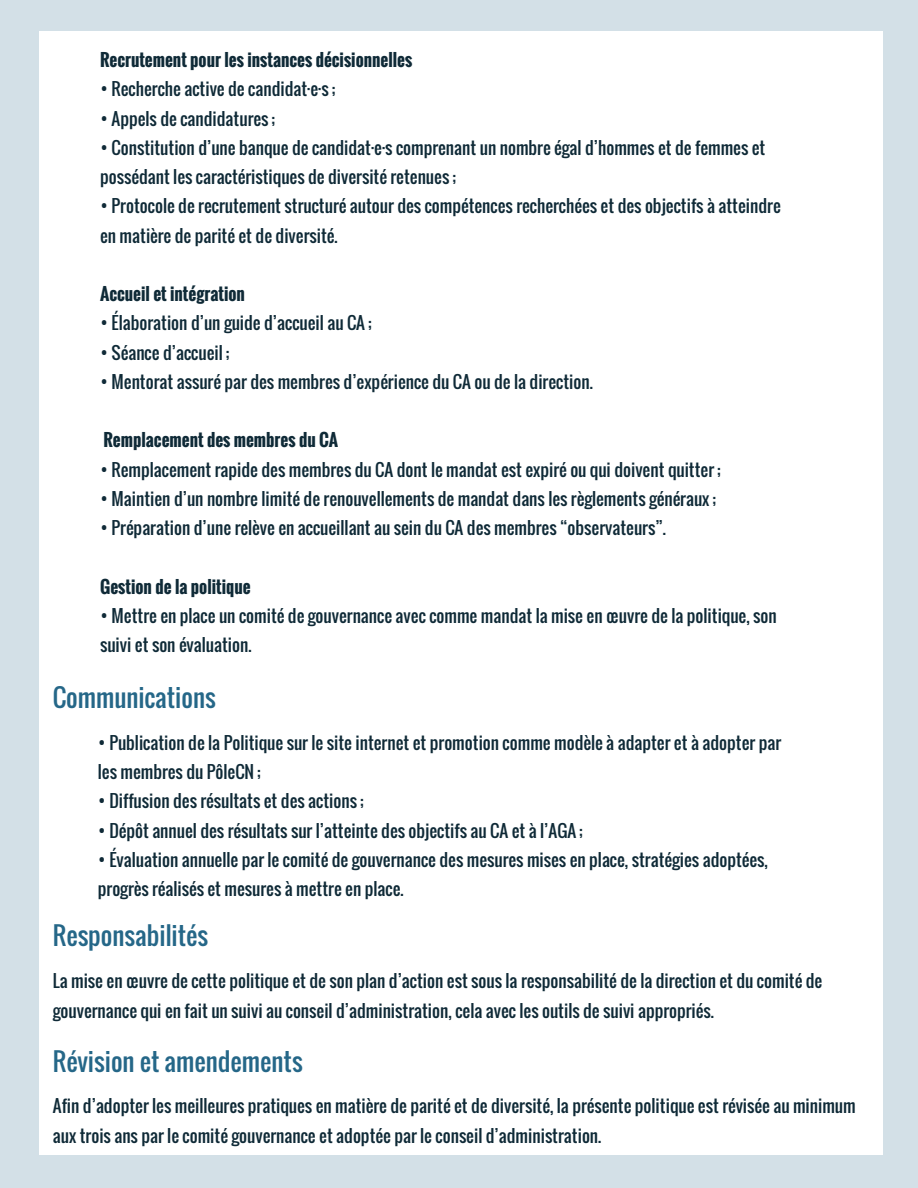
<style>
.page{position:relative;width:918px;height:1188px;background:#d3e0e7}
.page>*{position:absolute;margin:0;border:0;box-sizing:border-box;transform-origin:0 0}
.t1{font:24.9px "Oswald";color:#256788}
.t2{font:17.1px/29.2px "Oswald";color:#0f2a37}
.t3{font:700 17.1px "Oswald";color:#0f2a37}
</style>
<div class="page">
<div style="left:39px;top:32px;width:844px;height:1123px;background:#fff"></div>
<p class="t3" style="left:100px;top:47px;width:314px">Recrutement pour les instances décisionnelles</p>
<p class="t2" style="left:100px;top:74px;width:237px">• Recherche active de candidat·e·s ;</p>
<p class="t2" style="left:100px;top:103px;width:177px">• Appels de candidatures ;</p>
<p class="t2" style="left:100px;top:132px;width:667px">• Constitution d’une banque de candidat·e·s comprenant un nombre égal d’hommes et de femmes et possédant les caractéristiques de diversité retenues ;</p>
<p class="t2" style="left:100px;top:191px;width:682px">• Protocole de recrutement structuré autour des compétences recherchées et des objectifs à atteindre en matière de parité et de diversité.</p>
<p class="t3" style="left:100px;top:281px;width:146px">Accueil et intégration</p>
<p class="t2" style="left:100px;top:308px;width:273px">• Élaboration d’un guide d’accueil au CA ;</p>
<p class="t2" style="left:100px;top:337px;width:131px">• Séance d’accueil ;</p>
<p class="t2" style="left:100px;top:366px;width:494px">• Mentorat assuré par des membres d’expérience du CA ou de la direction.</p>
<p class="t3" style="left:104px;top:427px;width:236px">Remplacement des membres du CA</p>
<p class="t2" style="left:100px;top:454px;width:622px">• Remplacement rapide des membres du CA dont le mandat est expiré ou qui doivent quitter ;</p>
<p class="t2" style="left:100px;top:483px;width:618px">• Maintien d’un nombre limité de renouvellements de mandat dans les règlements généraux ;</p>
<p class="t2" style="left:100px;top:513px;width:567px">• Préparation d’une relève en accueillant au sein du CA des membres “observateurs”.</p>
<p class="t3" style="left:100px;top:573px;width:152px">Gestion de la politique</p>
<p class="t2" style="left:100px;top:600px;width:678px">• Mettre en place un comité de gouvernance avec comme mandat la mise en œuvre de la politique, son suivi et son évaluation.</p>
<h1 class="t1" style="left:53px;top:678px;width:164px">Communications</h1>
<p class="t2" style="left:98px;top:728px;width:685px">• Publication de la Politique sur le site internet et promotion comme modèle à adapter et à adopter par les membres du PôleCN ;</p>
<p class="t2" style="left:98px;top:786px;width:267px">• Diffusion des résultats et des actions ;</p>
<p class="t2" style="left:98px;top:815px;width:486px">• Dépôt annuel des résultats sur l’atteinte des objectifs au CA et à l’AGA ;</p>
<p class="t2" style="left:98px;top:845px;width:672px">• Évaluation annuelle par le comité de gouvernance des mesures mises en place, stratégies adoptées, progrès réalisés et mesures à mettre en place.</p>
<h1 class="t1" style="left:53px;top:916px;width:157px">Responsabilités</h1>
<p class="t2" style="left:53px;top:966px;width:771px">La mise en œuvre de cette politique et de son plan d’action est sous la responsabilité de la direction et du comité de gouvernance qui en fait un suivi au conseil d’administration, cela avec les outils de suivi appropriés.</p>
<h1 class="t1" style="left:53px;top:1042px;width:251px">Révision et amendements</h1>
<p class="t2" style="left:53px;top:1091px;width:804px">Afin d’adopter les meilleures pratiques en matière de parité et de diversité, la présente politique est révisée au minimum aux trois ans par le comité gouvernance et adoptée par le conseil d’administration.</p>
</div>
